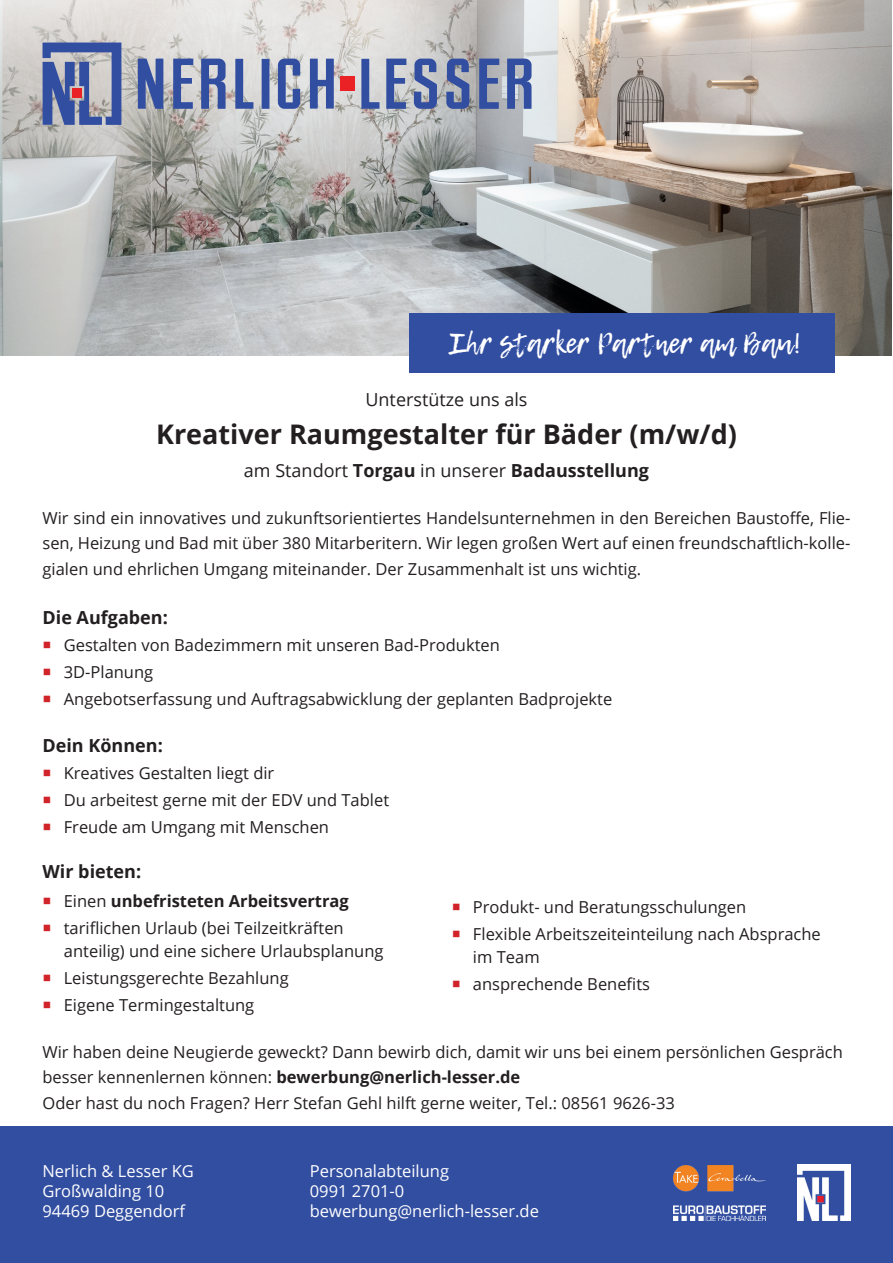
<style>
.page{position:relative;width:893px;height:1263px;background:#fff}
.page>*{position:absolute;margin:0;border:0;box-sizing:border-box;transform-origin:0 0}
.t1{font:28.5px "Lemon Tuesday";color:#fff}
.t2{font:700 27px "Open Sans";color:#231f20}
.t3{font:700 18px "Open Sans";color:#231f20}
.t4{font:18px "Open Sans";color:#231f20}
.t5{font:16.5px/27px "Open Sans";color:#231f20}
.t6{font:16.5px/19.8px "Open Sans";color:#fff}
.s1{font-weight:400}
.s2{font-weight:700}
</style>
<div class="page">
<div style="left:0;top:1127px;width:893px;height:136px;background:#324ea1"></div>
<img style="left:797px;top:1165px;width:53px;height:55px">
<img style="left:673px;top:1165px;width:92px;height:55px">
<img style="left:0;top:0;width:892px;height:355px">
<div style="left:409px;top:314px;width:425px;height:59px;background:#324ea1"></div>
<svg style="left:173px;top:59px;width:358px;height:50px"></svg>
<svg style="left:138px;top:59px;width:25px;height:50px"></svg>
<svg style="left:43px;top:43px;width:78px;height:82px"></svg>
<div style="left:72px;top:88px;width:10px;height:10px;background:#eb2225"></div>
<h1 class="t1" style="left:450px;top:327px;width:353px">Ihr starker Partner am Bau!</h1>
<p class="t4" style="left:365px;top:387px;width:164px">Unterstütze uns als</p>
<h2 class="t2" style="left:156px;top:415px;width:582px">Kreativer Raumgestalter für Bäder (m/w/d)</h2>
<p class="t3" style="left:244px;top:457px;width:407px"><span class="s1">am Standort</span> Torgau <span class="s1">in unserer</span> Badausstellung</p>
<p class="t5" style="left:43px;top:504px;width:809px;line-height:25.5px;text-align:justify">Wir sind ein innovatives und zukunftsorientiertes Handelsunternehmen in den Bereichen Baustoffe, Flie&shy;sen, Heizung und Bad mit über 380 Mitarberitern. Wir legen großen Wert auf einen freundschaftlich-kolle&shy;gialen und ehrlichen Umgang miteinander. Der Zusammenhalt ist uns wichtig.</p>
<p class="t3" style="left:43px;top:605px;width:127px">Die Aufgaben:</p>
<p class="t5" style="left:64px;top:631px;width:550px">Gestalten von Badezimmern mit unseren Bad-Produkten<br>3D-Planung<br>Angebotserfassung und Auftragsabwicklung der geplanten Badprojekte</p>
<p class="t3" style="left:43px;top:733px;width:122px">Dein Können:</p>
<p class="t5" style="left:64px;top:759px;width:327px">Kreatives Gestalten liegt dir<br>Du arbeitest gerne mit der EDV und Tablet<br>Freude am Umgang mit Menschen</p>
<p class="t3" style="left:43px;top:859px;width:100px">Wir bieten:</p>
<p class="t5" style="left:64px;top:887px;width:287px">Einen <span class="s2">unbefristeten Arbeitsvertrag </span>tariflichen Urlaub (bei Teilzeitkräften</p>
<p class="t5" style="left:64px;top:937px;width:321px">anteilig) und eine sichere Urlaubsplanung<br>Leistungsgerechte Bezahlung<br>Eigene Termingestaltung</p>
<p class="t5" style="left:473px;top:893px;width:349px">Produkt- und Beratungsschulungen<br>Flexible Arbeitszeiteinteilung nach Absprache</p>
<p class="t5" style="left:473px;top:943px;width:179px">im Team ansprechende Benefits</p>
<p class="t5" style="left:42px;top:1038px;width:802px;line-height:25.5px">Wir haben deine Neugierde geweckt? Dann bewirb dich, damit wir uns bei einem persönlichen Gespräch besser kennenlernen können: <span class="s2">bewerbung@nerlich-lesser.de<br></span>Oder hast du noch Fragen? Herr Stefan Gehl hilft gerne weiter, Tel.: 08561 9626-33</p>
<p class="t6" style="left:43px;top:1161px;width:153px">Nerlich &amp; Lesser KG<br>Großwalding 10<br>94469 Deggendorf</p>
<p class="t6" style="left:310px;top:1161px;width:231px">Personalabteilung<br>0991 2701-0 bewerbung@nerlich-lesser.de</p>
</div>
